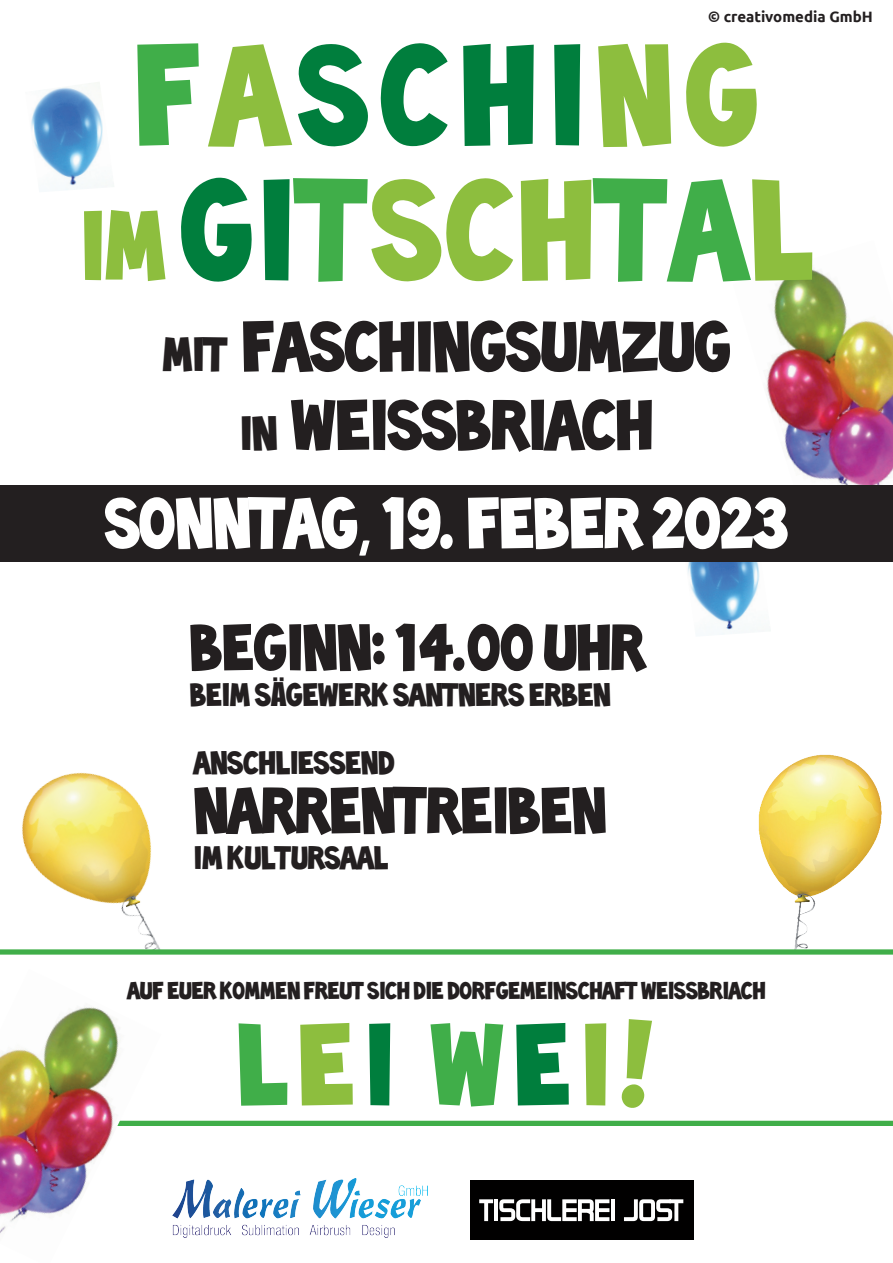
<style>
.page{position:relative;width:893px;height:1263px;background:#fff}
.page>*{position:absolute;margin:0;border:0;box-sizing:border-box;transform-origin:0 0}
.t1{font:131.25px/135px "Toonish";letter-spacing:.04em;color:#8dbe3e;text-align:center}
.t2{font:106.5px "Toonish";letter-spacing:.1em;color:#8dbe3e}
.t3{font:65.93px "Toonish";color:#fff}
.t4{font:65.32px/78.4px "Toonish";color:#231f20;text-align:center}
.t5{font:60px "Toonish";color:#231f20}
.t6{font:30px "Toonish";color:#231f20}
.t7{font:22.5px "Toonish";color:#231f20}
.t8{font:700 15px "Ubuntu";color:#231f20}
.s1{color:#40ae49}
.s2{color:#007e3d}
.s3{font-size:90px}
.s4{font-size:44.25px}
.s5{font-family:"Aller"}
.s6{font-family:"Impact"}
</style>
<div class="page">
<img style="left:758px;top:754px;width:124px;height:195px">
<img style="left:22px;top:772px;width:138px;height:177px">
<img style="left:687px;top:562px;width:83px;height:73px">
<svg style="left:0;top:949px;width:893px;height:177px"></svg>
<img style="left:766px;top:268px;width:127px;height:217px">
<img style="left:0;top:969px;width:161px;height:265px">
<div style="left:0;top:485px;width:893px;height:77px;background:#231f20"></div>
<img style="left:31px;top:82px;width:83px;height:108px">
<img style="left:172px;top:1179px;width:255px;height:58px">
<div style="left:470px;top:1180px;width:223px;height:60px;background:#010000"></div>
<svg style="left:479px;top:1199px;width:14px;height:22px"></svg>
<hr style="left:494px;top:1199px;width:4px;height:22px;background:#fff">
<svg style="left:499px;top:1199px;width:110px;height:22px"></svg>
<hr style="left:611px;top:1199px;width:4px;height:22px;background:#fff">
<svg style="left:624px;top:1199px;width:59px;height:22px"></svg>
<p class="t8" style="left:708px;top:8px;width:166px">© creativomedia GmbH</p>
<h1 class="t1" style="left:80px;top:36px;width:734px"><span class="s1">F</span>A<span class="s2">SCHI</span>NG<br><span class="s3">IM</span> <span class="s2">GI</span><span class="s1">T</span>SCH<span class="s1">TA</span>L</h1>
<h3 class="t4" style="left:162px;top:311px;width:570px"><span class="s4">MIT</span> FASCHINGSUMZUG<br><span class="s4">IN</span> WEISSBRIACH</h3>
<h3 class="t3" style="left:105px;top:490px;width:684px">SONNTAG<span class="s5">,</span> 19. FEBER 2023</h3>
<h3 class="t5" style="left:190px;top:617px;width:456px">BEGINN: 14.00 UHR</h3>
<h3 class="t6" style="left:190px;top:680px;width:422px">BEIM S<span class="s6">Ä</span>GEWERK SANTNERS ERBEN</h3>
<h3 class="t6" style="left:194px;top:748px;width:202px">ANSCHLIESSEND</h3>
<h3 class="t5" style="left:194px;top:780px;width:414px">NARRENTREIBEN</h3>
<h3 class="t6" style="left:194px;top:843px;width:196px">IM KULTURSAAL</h3>
<p class="t7" style="left:127px;top:979px;width:640px">AUF EUER KOMMEN FREUT SICH DIE DORFGEMEINSCHAFT WEISSBRIACH</p>
<h2 class="t2" style="left:237px;top:1011px;width:421px"><span class="s1">L</span>E<span class="s2">I</span> <span class="s1">W</span><span class="s2">E</span>I!</h2>
</div>
